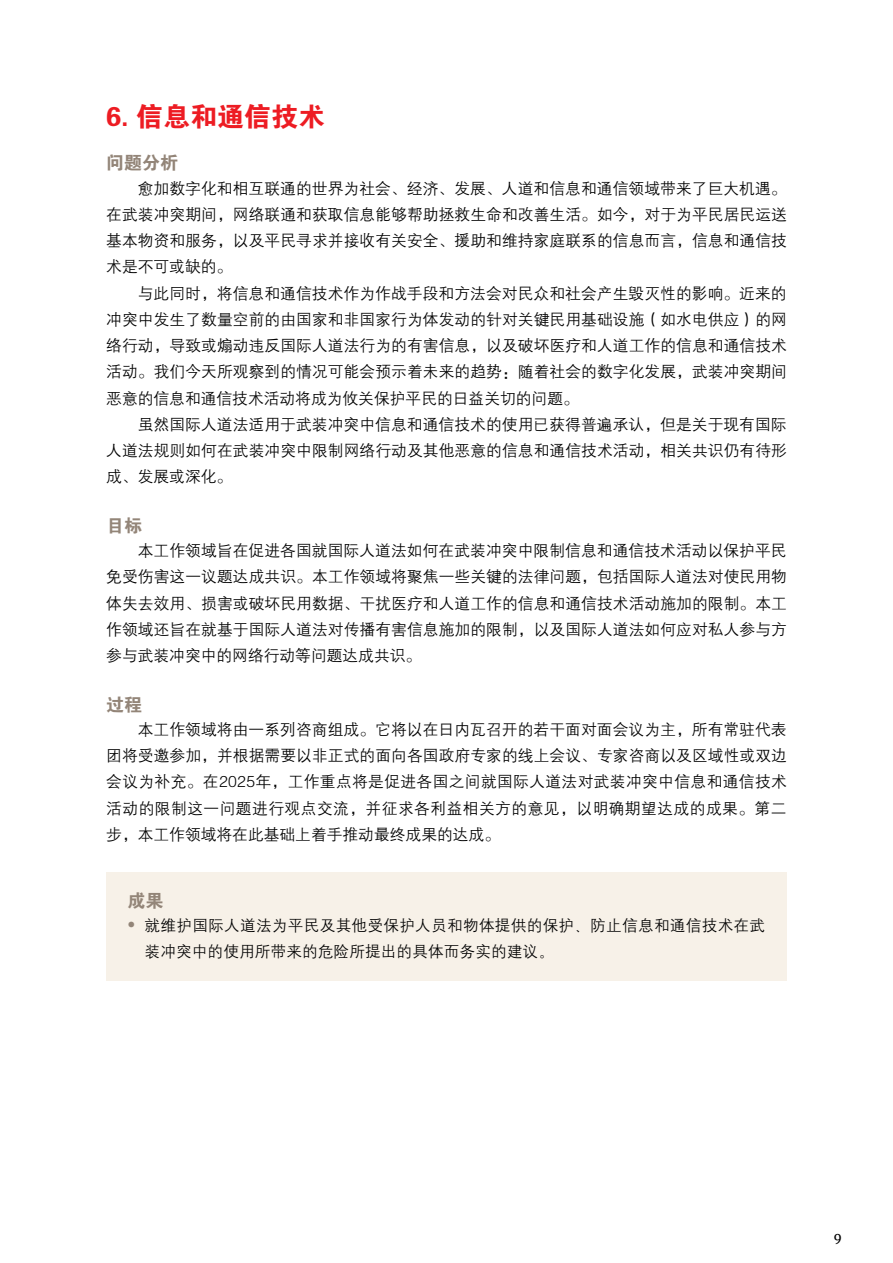
<style>
.page{position:relative;width:893px;height:1263px;background:#fff}
.page>*{position:absolute;margin:0;border:0;box-sizing:border-box;transform-origin:0 0}
.t1{font:27px "FZDHTJW GB1 0";color:#ed1c23}
.t2{font:18px "FZDHTJW GB1 0";color:#938578}
.t3{font:15.75px/26.2px "FZZDXJW GB1 0";letter-spacing:.005em;color:#000;text-align:justify}
.t4{font:15.75px/26px "H Yg 2 gj";letter-spacing:.01em;color:#000}
.t5{font:12.75px "Merriweather";color:#000}
.s1{font-family:"Helvetica Neue";font-weight:300;color:#938578}
</style>
<div class="page">
<div style="left:106px;top:872px;width:681px;height:108px;background:#f7f1e8"></div>
<h1 class="t1" style="left:106px;top:102px;width:220px">6. 信息和通信技术</h1>
<p class="t2" style="left:106px;top:153px;width:73px">问题分析</p>
<p class="t3" style="left:106px;top:175px;width:682px;text-indent:31px">愈加数字化和相互联通的世界为社会、经济、发展、人道和信息和通信领域带来了巨大机遇。在武装冲突期间，网络联通和获取信息能够帮助拯救生命和改善生活。如今，对于为平民居民运送基本物资和服务，以及平民寻求并接收有关安全、援助和维持家庭联系的信息而言，信息和通信技术是不可或缺的。</p>
<p class="t3" style="left:106px;top:280px;width:682px;text-indent:31px">与此同时，将信息和通信技术作为作战手段和方法会对民众和社会产生毁灭性的影响。近来的冲突中发生了数量空前的由国家和非国家行为体发动的针对关键民用基础设施（如水电供应）的网络行动，导致或煽动违反国际人道法行为的有害信息，以及破坏医疗和人道工作的信息和通信技术活动。我们今天所观察到的情况可能会预示着未来的趋势：随着社会的数字化发展，武装冲突期间恶意的信息和通信技术活动将成为攸关保护平民的日益关切的问题。</p>
<p class="t3" style="left:106px;top:412px;width:682px;text-indent:31px">虽然国际人道法适用于武装冲突中信息和通信技术的使用已获得普遍承认，但是关于现有国际人道法规则如何在武装冲突中限制网络行动及其他恶意的信息和通信技术活动，相关共识仍有待形成、发展或深化。</p>
<p class="t2" style="left:106px;top:516px;width:37px">目标</p>
<p class="t3" style="left:106px;top:538px;width:682px;text-indent:31px">本工作领域旨在促进各国就国际人道法如何在武装冲突中限制信息和通信技术活动以保护平民免受伤害这一议题达成共识。本工作领域将聚焦一些关键的法律问题，包括国际人道法对使民用物体失去效用、损害或破坏民用数据、干扰医疗和人道工作的信息和通信技术活动施加的限制。本工作领域还旨在就基于国际人道法对传播有害信息施加的限制，以及国际人道法如何应对私人参与方参与武装冲突中的网络行动等问题达成共识。</p>
<p class="t2" style="left:106px;top:694px;width:37px">过程</p>
<p class="t3" style="left:106px;top:717px;width:682px;text-indent:31px">本工作领域将由一系列咨商组成。它将以在日内瓦召开的若干面对面会议为主，所有常驻代表团将受邀参加，并根据需要以非正式的面向各国政府专家的线上会议、专家咨商以及区域性或双边会议为补充。在2025年，工作重点将是促进各国之间就国际人道法对武装冲突中信息和通信技术活动的限制这一问题进行观点交流，并征求各利益相关方的意见，以明确期望达成的成果。第二步，本工作领域将在此基础上着手推动最终成果的达成。</p>
<p class="t2" style="left:128px;top:890px;width:37px">成果</p>
<p class="t4" style="left:145px;top:912px;width:622px;text-indent:-17px"><span class="s1">•</span> 就维护国际人道法为平民及其他受保护人员和物体提供的保护、防止信息和通信技术在武装冲突中的使用所带来的危险所提出的具体而务实的建议。</p>
<p class="t5" style="left:833px;top:1228px;width:10px">9</p>
</div>
